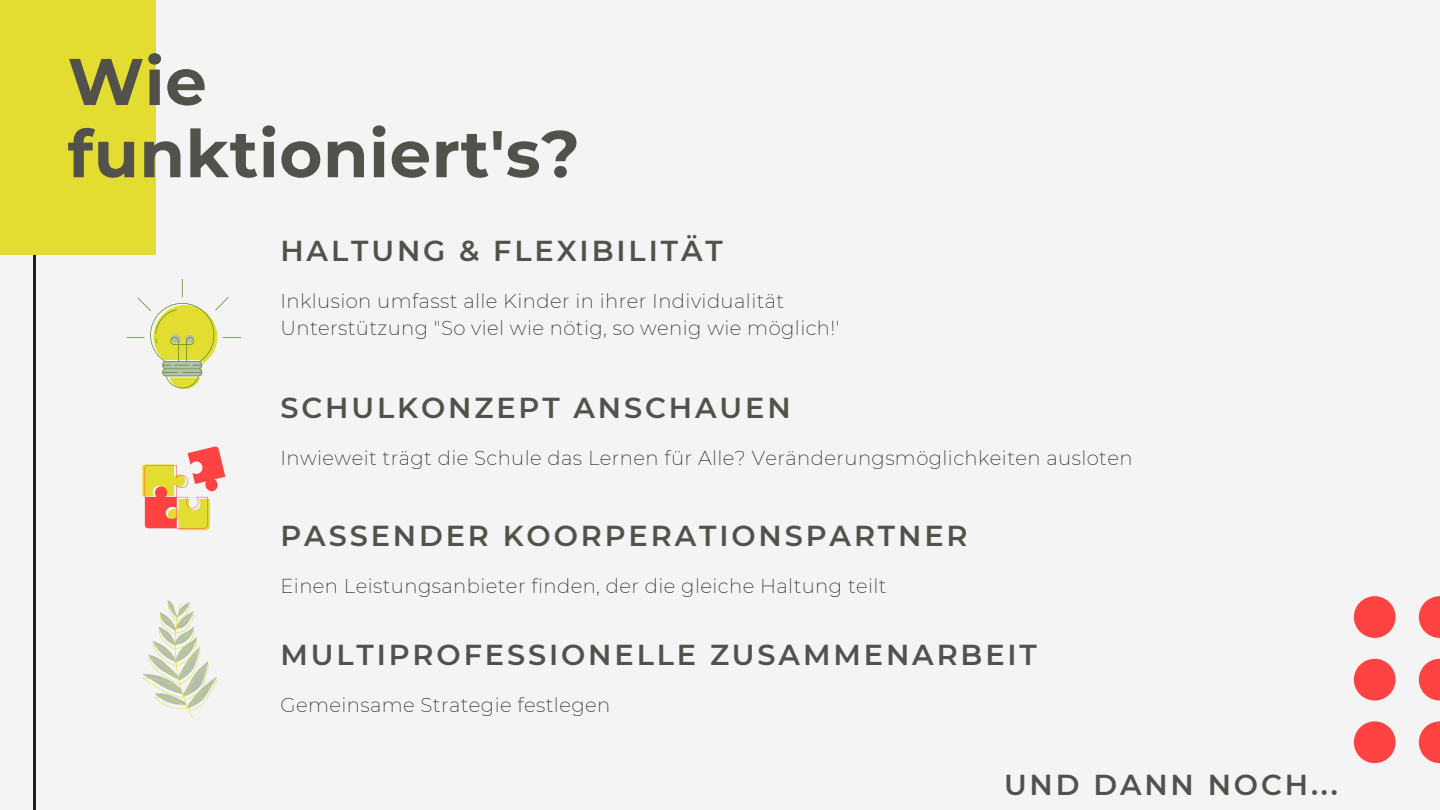
<style>
.page{position:relative;width:1440px;height:810px;background:#f4f4f4}
.page>*{position:absolute;margin:0;border:0;box-sizing:border-box;transform-origin:0 0}
.t1{font:700 65.9px/72.2px "Montserrat";letter-spacing:.01em;color:#52514b}
.t2{font:600 28.8px "Montserrat";letter-spacing:.1em;color:#52514b}
.t3{font:200 19.7px "Montserrat";letter-spacing:.02em;color:#202020}
</style>
<div class="page">
<hr style="left:33px;top:168px;width:3px;height:642px;background:#202020">
<div style="left:0;top:0;width:156px;height:255px;background:#e3dd32"></div>
<svg style="left:1419px;top:596px;width:21px;height:167px"></svg>
<svg style="left:1354px;top:596px;width:42px;height:167px"></svg>
<svg style="left:142px;top:446px;width:83px;height:84px"></svg>
<svg style="left:142px;top:600px;width:76px;height:118px"></svg>
<svg style="left:126px;top:279px;width:115px;height:110px"></svg>
<p class="t1" style="left:68px;top:45px;width:514px">Wie funktioniert's?</p>
<p class="t2" style="left:280px;top:233px;width:444px">HALTUNG &amp; FLEXIBILITÄT</p>
<p class="t3" style="left:280px;top:289px;width:505px">Inklusion umfasst alle Kinder in ihrer Individualität</p>
<p class="t3" style="left:280px;top:316px;width:561px">Unterstützung "So viel wie nötig, so wenig wie möglich!'</p>
<p class="t2" style="left:280px;top:390px;width:512px">SCHULKONZEPT ANSCHAUEN</p>
<p class="t3" style="left:280px;top:446px;width:854px">Inwieweit trägt die Schule das Lernen für Alle? Veränderungsmöglichkeiten ausloten</p>
<p class="t2" style="left:280px;top:518px;width:689px">PASSENDER KOORPERATIONSPARTNER</p>
<p class="t3" style="left:280px;top:574px;width:608px">Einen Leistungsanbieter finden, der die gleiche Haltung teilt</p>
<p class="t2" style="left:280px;top:637px;width:758px">MULTIPROFESSIONELLE ZUSAMMENARBEIT</p>
<p class="t3" style="left:280px;top:693px;width:331px">Gemeinsame Strategie festlegen</p>
<p class="t2" style="left:1004px;top:767px;width:335px">UND DANN NOCH...</p>
</div>
